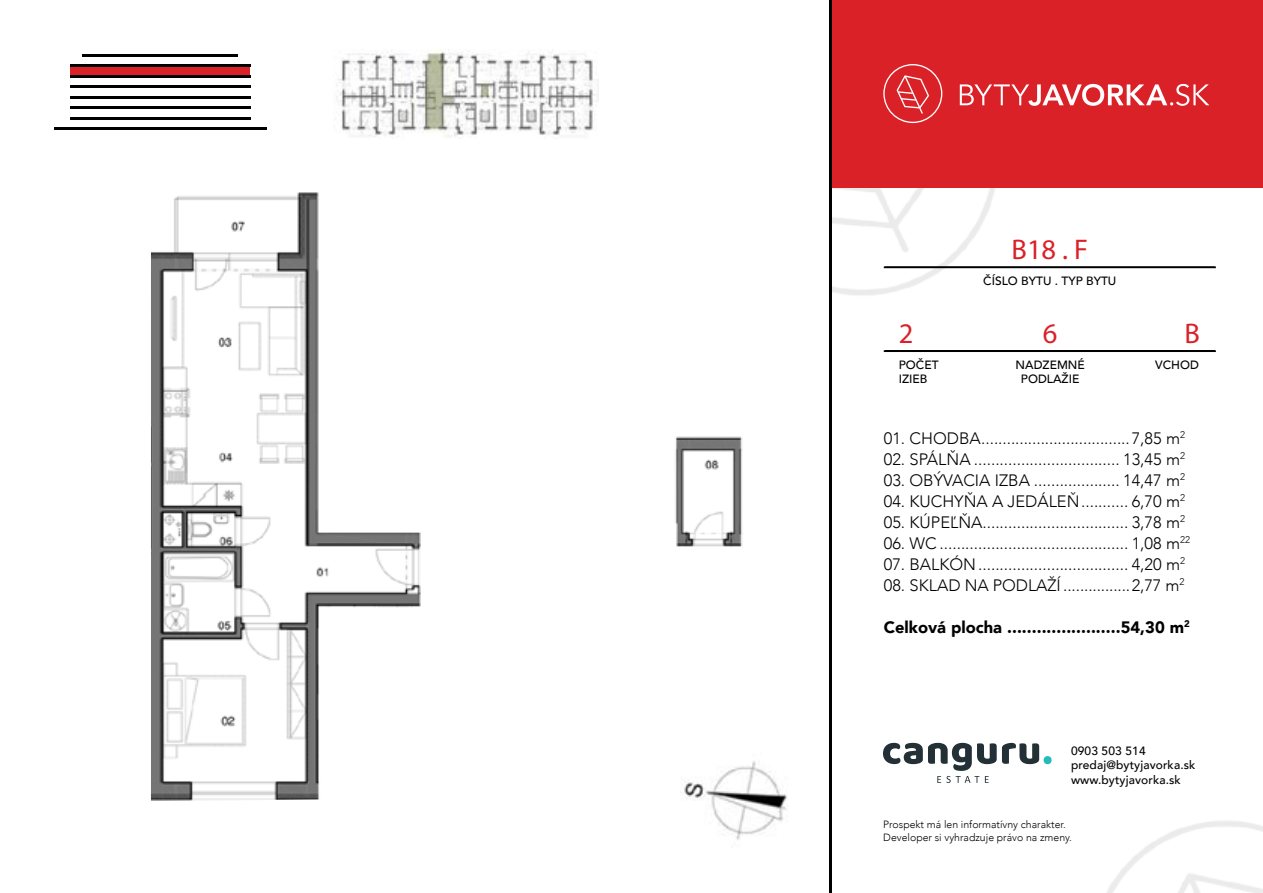
<style>
.page{position:relative;width:1263px;height:893px;background:#fff}
.page>*{position:absolute;margin:0;border:0;box-sizing:border-box;transform-origin:0 0}
.t1{font:28.5px "Myriad Pro";color:#da2128}
.t2{font:300 16.5px "Avenir";color:#000}
.t3{font:900 16.5px "Avenir";color:#000}
.t4{font:500 12px/14.4px "Avenir";color:#000}
.t5{font:300 10.5px/12.6px "Avenir";color:#000}
</style>
<div class="page">
<div style="left:70px;top:66px;width:180px;height:9px;background:#da2128"></div>
<img style="left:832px;top:187px;width:171px;height:108px">
<div style="left:831px;top:0;width:432px;height:187px;background:#da2128"></div>
<svg style="left:960px;top:84px;width:249px;height:22px"></svg>
<svg style="left:883px;top:64px;width:59px;height:59px"></svg>
<hr style="left:830px;top:0;width:2px;height:893px;background:#000">
<hr style="left:54px;top:127px;width:213px;height:3px;background:#000">
<hr style="left:70px;top:117px;width:181px;height:2px;background:#000">
<hr style="left:70px;top:106px;width:181px;height:3px;background:#000">
<hr style="left:70px;top:96px;width:181px;height:2px;background:#000">
<hr style="left:70px;top:85px;width:181px;height:3px;background:#000">
<hr style="left:70px;top:75px;width:181px;height:2px;background:#000">
<hr style="left:70px;top:64px;width:181px;height:3px;background:#000">
<hr style="left:83px;top:54px;width:155px;height:2px;background:#000">
<img style="left:151px;top:192px;width:592px;height:609px">
<img style="left:680px;top:741px;width:108px;height:99px">
<div style="left:884px;top:266px;width:332px;height:2px;border:2px solid #000"></div>
<div style="left:884px;top:350px;width:332px;height:2px;border:2px solid #000"></div>
<img style="left:335px;top:49px;width:264px;height:88px">
<svg style="left:883px;top:743px;width:168px;height:40px"></svg>
<h1 class="t1" style="left:1011px;top:232px;width:78px">B18 . F</h1>
<p class="t4" style="left:983px;top:273px;width:135px">ČÍSLO BYTU . TYP BYTU</p>
<h1 class="t1" style="left:1043px;top:316px;width:16px">6</h1>
<h1 class="t1" style="left:1184px;top:316px;width:17px">B</h1>
<h1 class="t1" style="left:899px;top:316px;width:16px">2</h1>
<p class="t4" style="left:899px;top:357px;width:41px">POČET<br>IZIEB</p>
<p class="t4" style="left:1016px;top:357px;width:71px;text-align:center">NADZEMNÉ<br>PODLAŽIE</p>
<p class="t4" style="left:1155px;top:357px;width:45px">VCHOD</p>
<p class="t2" style="left:884px;top:428px;width:303px">01. CHODBA...................................7,85 m<sup>2</sup></p>
<p class="t2" style="left:884px;top:449px;width:303px">02. SPÁLŇA .................................. 13,45 m<sup>2</sup></p>
<p class="t2" style="left:884px;top:470px;width:303px">03. OBÝVACIA IZBA .................... 14,47 m<sup>2</sup></p>
<p class="t2" style="left:884px;top:491px;width:303px">04. KUCHYŇA A JEDÁLEŇ........... 6,70 m<sup>2</sup></p>
<p class="t2" style="left:884px;top:512px;width:303px">05. KÚPEĽŇA.................................. 3,78 m<sup>2</sup></p>
<p class="t2" style="left:884px;top:533px;width:308px">06. WC ............................................ 1,08 m<sup>22</sup></p>
<p class="t2" style="left:884px;top:554px;width:303px">07. BALKÓN................................... 4,20 m<sup>2</sup></p>
<p class="t2" style="left:884px;top:575px;width:302px">08. SKLAD NA PODLAŽÍ ................2,77 m<sup>2</sup></p>
<p class="t3" style="left:884px;top:613px;width:308px">Celková plocha .......................54,30 m<sup>2</sup></p>
<p class="t4" style="left:1071px;top:743px;width:126px">0903 503 514 predaj@bytyjavorka.sk www.bytyjavorka.sk</p>
<p class="t5" style="left:883px;top:819px;width:190px">Prospekt má len informatívny charakter.<br>Developer si vyhradzuje právo na zmeny.</p>
</div>
